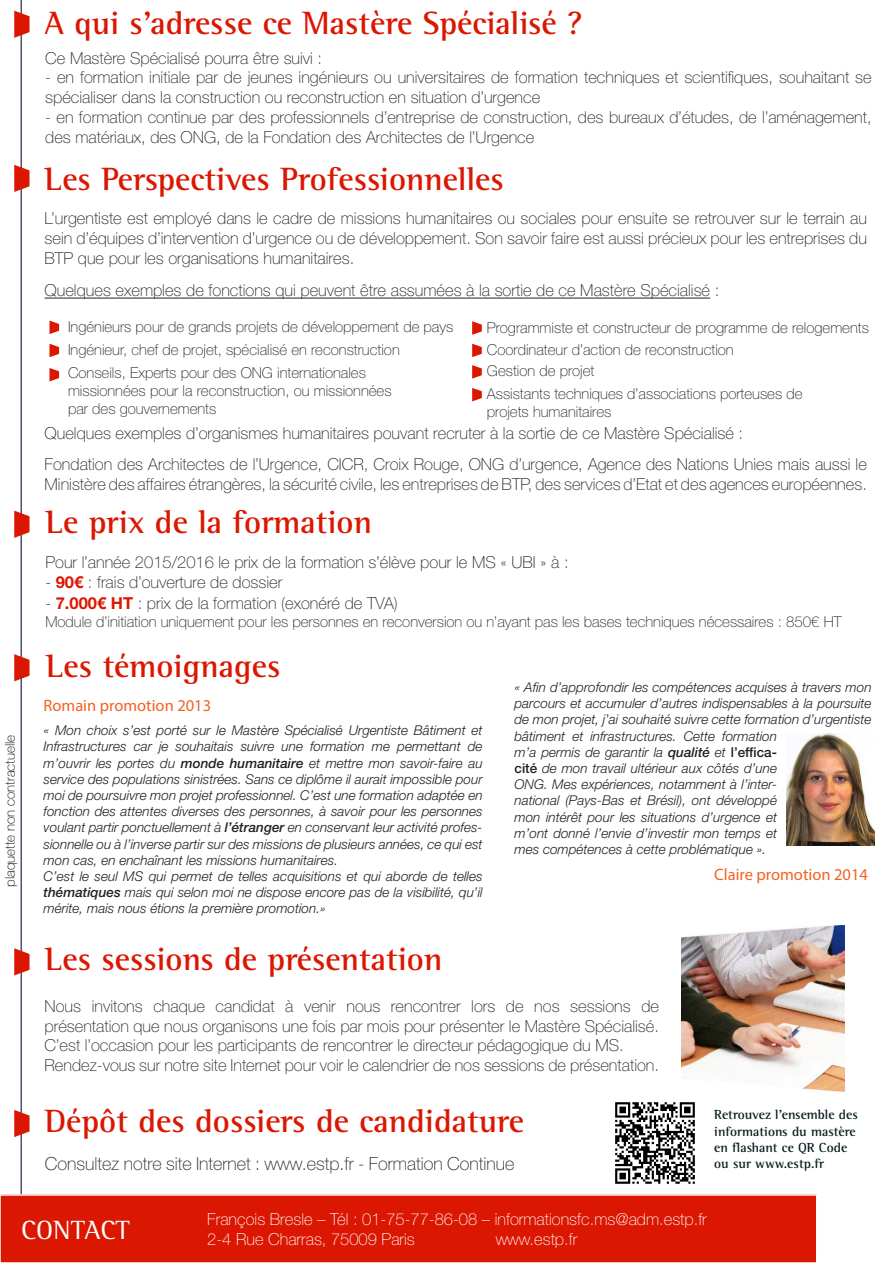
<style>
.page{position:relative;width:893px;height:1263px;background:#fff}
.page>*{position:absolute;margin:0;border:0;box-sizing:border-box;transform-origin:0 0}
.t1{font:700 33px "Rotis Semi Serif Pro";color:#db1702}
.t2{font:27px "Rotis Semi Serif Pro";color:#fff}
.t3{font:100 18px "Helvetica Neue LT Std";color:#231f20}
.t4{font:100 16.5px/19.8px "Helvetica Neue LT Std";color:#231f20}
.t5{font:100 16.5px "Helvetica Neue LT Std";color:#fff}
.t6{font:16.5px "Myriad Pro";color:#f26221}
.t7{font:100 15px/18px "Helvetica Neue LT Std";color:#231f20}
.t8{font:italic 300 13.5px/16.2px "Helvetica Neue LT Std";color:#231f20;text-align:justify}
.t9{font:700 13.5px/16.2px "Rotis Semi Serif Pro";color:#051d1e}
.t10{font:100 13.5px "Helvetica Neue LT Std";color:#000}
.s1{font-weight:700;color:#db1702}
.s2{font-weight:500}
.s3{font-weight:500;font-style:normal}
</style>
<div class="page">
<hr style="left:21px;top:0;width:1px;height:1263px;background:#4a546e">
<div style="left:0;top:1195px;width:817px;height:68px;background:#db1702"></div>
<div style="left:0;top:1194px;width:817px;height:69px;border:2px solid #fff"></div>
<svg style="left:14px;top:11px;width:16px;height:27px"></svg>
<svg style="left:14px;top:165px;width:16px;height:27px"></svg>
<svg style="left:14px;top:511px;width:16px;height:27px"></svg>
<svg style="left:14px;top:654px;width:16px;height:27px"></svg>
<svg style="left:14px;top:948px;width:16px;height:27px"></svg>
<svg style="left:14px;top:1110px;width:16px;height:27px"></svg>
<hr style="left:45px;top:298px;width:665px;height:1px;background:#231f20">
<svg style="left:49px;top:321px;width:10px;height:13px"></svg>
<svg style="left:49px;top:344px;width:10px;height:13px"></svg>
<svg style="left:49px;top:368px;width:10px;height:13px"></svg>
<svg style="left:472px;top:321px;width:10px;height:14px"></svg>
<svg style="left:472px;top:344px;width:10px;height:13px"></svg>
<svg style="left:472px;top:365px;width:10px;height:14px"></svg>
<svg style="left:472px;top:388px;width:10px;height:13px"></svg>
<img style="left:682px;top:926px;width:163px;height:165px">
<img style="left:615px;top:1102px;width:80px;height:82px">
<img style="left:786px;top:733px;width:88px;height:113px">
<p class="t1" style="left:45px;top:3px;width:539px">A qui s’adresse ce Mastère Spécialisé ?</p>
<p class="t4" style="left:45px;top:48px;width:278px">Ce Mastère Spécialisé pourra être suivi :</p>
<p class="t4" style="left:45px;top:68px;width:828px">- en formation initiale par de jeunes ingénieurs ou universitaires de formation techniques et scientifiques, souhaitant se spécialiser dans la construction ou reconstruction en situation d’urgence</p>
<p class="t4" style="left:45px;top:107px;width:828px">- en formation continue par des professionnels d’entreprise de construction, des bureaux d’études, de l’aménagement, des matériaux, des ONG, de la Fondation des Architectes de l’Urgence</p>
<p class="t1" style="left:45px;top:159px;width:461px">Les Perspectives Professionnelles</p>
<p class="t4" style="left:45px;top:209px;width:824px;text-align:justify">L’urgentiste est employé dans le cadre de missions humanitaires ou sociales pour ensuite se retrouver sur le terrain au sein d’équipes d’intervention d’urgence ou de développement. Son savoir faire est aussi précieux pour les entreprises du BTP que pour les organisations humanitaires.</p>
<p class="t4" style="left:45px;top:281px;width:676px">Quelques exemples de fonctions qui peuvent être assumées à la sortie de ce Mastère Spécialisé :</p>
<p class="t7" style="left:68px;top:318px;width:387px">Ingénieurs pour de grands projets de développement de pays</p>
<p class="t7" style="left:487px;top:319px;width:384px">Programmiste et constructeur de programme de relogements</p>
<p class="t7" style="left:68px;top:341px;width:333px">Ingénieur, chef de projet, spécialisé en reconstruction</p>
<p class="t7" style="left:487px;top:341px;width:248px">Coordinateur d’action de reconstruction</p>
<p class="t7" style="left:68px;top:364px;width:325px">Conseils, Experts pour des ONG internationales missionnées pour la reconstruction, ou missionnées par des gouvernements</p>
<p class="t7" style="left:487px;top:362px;width:109px">Gestion de projet</p>
<p class="t7" style="left:487px;top:385px;width:317px">Assistants techniques d’associations porteuses de projets humanitaires</p>
<p class="t10" style="left:2px;top:887px;width:154px;rotate:-90deg">plaquette non contractuelle</p>
<p class="t4" style="left:45px;top:423px;width:700px">Quelques exemples d’organismes humanitaires pouvant recruter à la sortie de ce Mastère Spécialisé :</p>
<p class="t4" style="left:45px;top:454px;width:824px">Fondation des Architectes de l’Urgence, CICR, Croix Rouge, ONG d’urgence, Agence des Nations Unies mais aussi le<br>Ministère des affaires étrangères, la sécurité civile, les entreprises de BTP, des services d’Etat et des agences européennes.</p>
<p class="t1" style="left:45px;top:502px;width:328px">Le prix de la formation</p>
<p class="t4" style="left:45px;top:552px;width:525px">Pour l’année 2015/2016 le prix de la formation s’élève pour le MS « UBI » à :</p>
<p class="t4" style="left:45px;top:572px;width:238px">- <span class="s1">90€</span> : frais d’ouverture de dossier</p>
<p class="t4" style="left:45px;top:593px;width:354px">- <span class="s1">7.000€ HT</span> : prix de la formation (exonéré de TVA)</p>
<p class="t7" style="left:45px;top:613px;width:798px">Module d’initiation uniquement pour les personnes en reconversion ou n’ayant pas les bases techniques nécessaires : 850€ HT</p>
<p class="t1" style="left:46px;top:645px;width:236px">Les témoignages</p>
<p class="t8" style="left:514px;top:679px;width:359px;text-align:left">« Afin d’approfondir les compétences acquises à travers mon parcours et accumuler d’autres indispensables à la poursuite de mon projet, j’ai souhaité suivre cette formation d’urgentiste bâtiment et infrastructures. Cette formation<br>m’a permis de garantir la <span class="s2">qualité</span> et <span class="s3">l’effica-<br>cité</span> de mon travail ultérieur aux côtés d’une<br>ONG. Mes expériences, notamment à l’inter-<br>national (Pays-Bas et Brésil), ont développé<br>mon intérêt pour les situations d’urgence et<br>m’ont donné l’envie d’investir mon temps et<br>mes compétences à cette problématique ».</p>
<p class="t6" style="left:714px;top:864px;width:155px">Claire promotion 2014</p>
<p class="t6" style="left:44px;top:695px;width:169px">Romain promotion 2013</p>
<p class="t8" style="left:44px;top:722px;width:441px">« Mon choix s’est porté sur le Mastère Spécialisé Urgentiste Bâtiment et Infrastructures car je souhaitais suivre une formation me permettant de m’ouvrir les portes du <span class="s2">monde humanitaire</span> et mettre mon savoir-faire au service des populations sinistrées. Sans ce diplôme il aurait impossible pour moi de poursuivre mon projet professionnel. C’est une formation adaptée en fonction des attentes diverses des personnes, à savoir pour les personnes voulant partir ponctuellement à <span class="s2">l’étranger</span> en conservant leur activité profes&shy;sionnelle ou à l’inverse partir sur des missions de plusieurs années, ce qui est mon cas, en enchaînant les missions humanitaires.</p>
<p class="t8" style="left:44px;top:868px;width:441px">C’est le seul MS qui permet de telles acquisitions et qui aborde de telles <span class="s2">thématiques</span> mais qui selon moi ne dispose encore pas de la visibilité, qu’il mérite, mais nous étions la première promotion.»</p>
<p class="t1" style="left:45px;top:938px;width:399px">Les sessions de présentation</p>
<p class="t4" style="left:45px;top:996px;width:616px">Nous invitons chaque candidat à venir nous rencontrer lors de nos sessions de présentation que nous organisons une fois par mois pour présenter le Mastère Spécialisé.</p>
<p class="t4" style="left:45px;top:1035px;width:581px">C’est l’occasion pour les participants de rencontrer le directeur pédagogique du MS.</p>
<p class="t4" style="left:45px;top:1055px;width:616px">Rendez-vous sur notre site Internet pour voir le calendrier de nos sessions de présentation.</p>
<p class="t1" style="left:45px;top:1101px;width:481px">Dépôt des dossiers de candidature</p>
<p class="t3" style="left:45px;top:1154px;width:471px">Consultez notre site Internet : www.estp.fr - Formation Continue</p>
<p class="t9" style="left:714px;top:1107px;width:145px">Retrouvez l’ensemble des informations du mastère en flashant ce QR Code ou sur www.estp.fr</p>
<p class="t2" style="left:21px;top:1213px;width:110px">CONTACT</p>
<p class="t5" style="left:207px;top:1210px;width:501px">François Bresle – Tél : 01-75-77-86-08 – informationsfc.ms@adm.estp.fr</p>
<p class="t5" style="left:207px;top:1229px;width:209px">2-4 Rue Charras, 75009 Paris</p>
<p class="t5" style="left:496px;top:1229px;width:83px">www.estp.fr</p>
</div>
